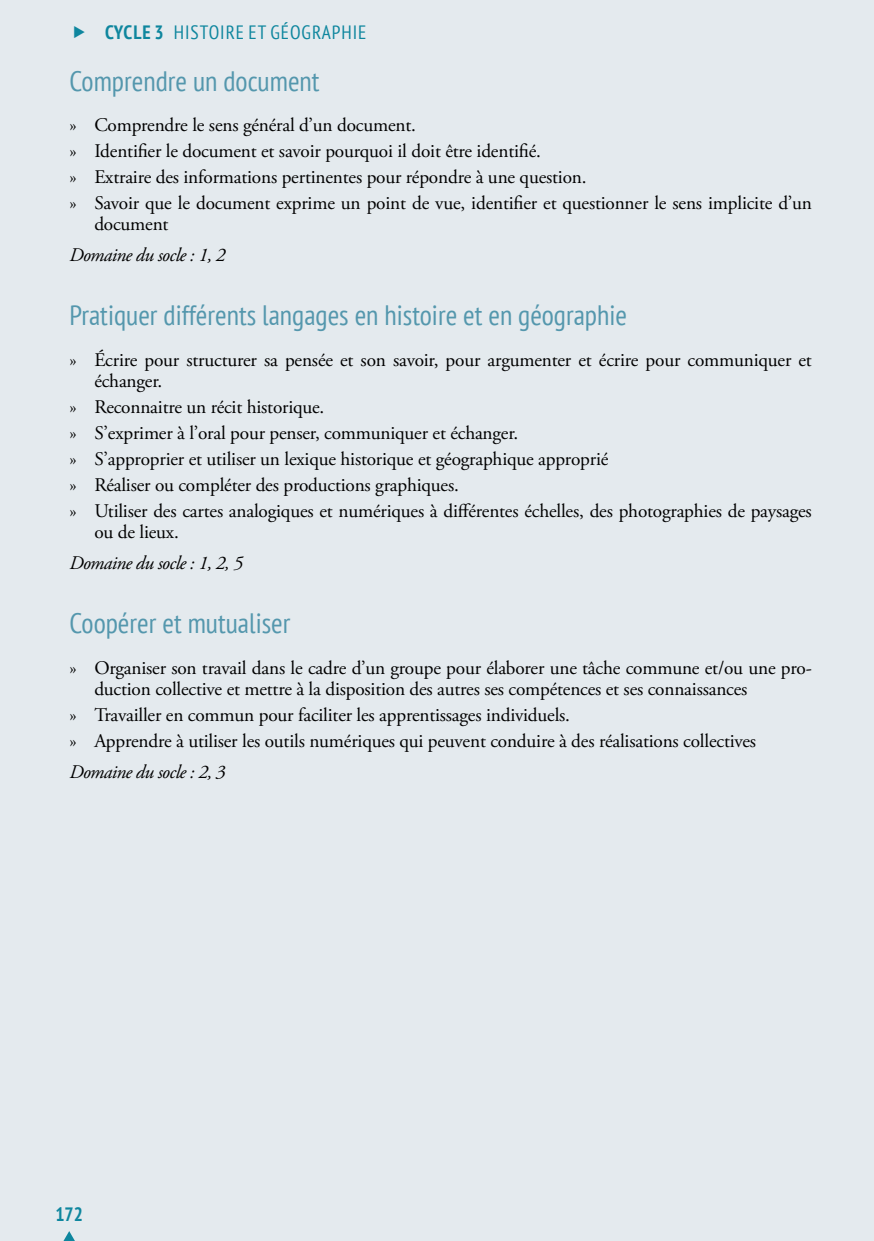
<style>
.page{position:relative;width:874px;height:1241px;background:#fff}
.page>*{position:absolute;margin:0;border:0;box-sizing:border-box;transform-origin:0 0}
.t1{font:condensed 28px "PT Sans";color:#5497ad}
.t2{font:19.25px/25.9px "Adobe Garamond Pro";letter-spacing:-.01em;color:#000}
.t3{font:italic 19.25px "Adobe Garamond Pro";letter-spacing:-.03em;color:#000}
.t4{font:condensed 19.25px "PT Sans";letter-spacing:.05em;color:#0e869e}
.t5{font:700 condensed 19.25px "PT Sans";color:#0e869e}
.s1{font-weight:700}
</style>
<div class="page">
<div style="left:0;top:0;width:873px;height:1240px;background:#e4eaee"></div>
<svg style="left:64px;top:1231px;width:11px;height:9px"></svg>
<p class="t4" style="left:105px;top:20px;width:255px"><span class="s1">Cycle 3</span> HISTOIRE ET GÉOGRAPHIE</p>
<h1 class="t1" style="left:69px;top:63px;width:251px">Comprendre un document</h1>
<p class="t2" style="left:69px;top:113px;width:743px">» Comprendre le sens général d’un document.<br>» Identifier le document et savoir pourquoi il doit être identifié.<br>» Extraire des informations pertinentes pour répondre à une question.<br>» Savoir que le document exprime un point de vue, identifier et questionner le sens implicite d’un</p>
<p class="t2" style="left:94px;top:212px;width:76px">document</p>
<p class="t3" style="left:69px;top:243px;width:157px">Domaine du socle : 1, 2</p>
<h1 class="t1" style="left:69px;top:297px;width:558px">Pratiquer différents langages en histoire et en géographie</h1>
<p class="t2" style="left:94px;top:350px;width:718px;line-height:21px;text-indent:-25px">» Écrire pour structurer sa pensée et son savoir, pour argumenter et écrire pour communiquer et échanger.</p>
<p class="t2" style="left:69px;top:395px;width:743px">» Reconnaitre un récit historique.<br>» S’exprimer à l’oral pour penser, communiquer et échanger.<br>» S’approprier et utiliser un lexique historique et géographique approprié<br>» Réaliser ou compléter des productions graphiques.<br>» Utiliser des cartes analogiques et numériques à différentes échelles, des photographies de paysages</p>
<p class="t2" style="left:94px;top:520px;width:86px">ou de lieux.</p>
<p class="t3" style="left:69px;top:551px;width:175px">Domaine du socle : 1, 2, 5</p>
<h1 class="t1" style="left:69px;top:605px;width:222px">Coopérer et mutualiser</h1>
<p class="t2" style="left:94px;top:658px;width:718px;line-height:21px;text-indent:-25px">» Organiser son travail dans le cadre d’un groupe pour élaborer une tâche commune et/ou une pro&shy;duction collective et mettre à la disposition des autres ses compétences et ses connaissances</p>
<p class="t2" style="left:69px;top:702px;width:687px">» Travailler en commun pour faciliter les apprentissages individuels.<br>» Apprendre à utiliser les outils numériques qui peuvent conduire à des réalisations collectives</p>
<p class="t3" style="left:69px;top:760px;width:157px">Domaine du socle : 2, 3</p>
<p class="t5" style="left:55px;top:1201px;width:29px">172</p>
</div>
